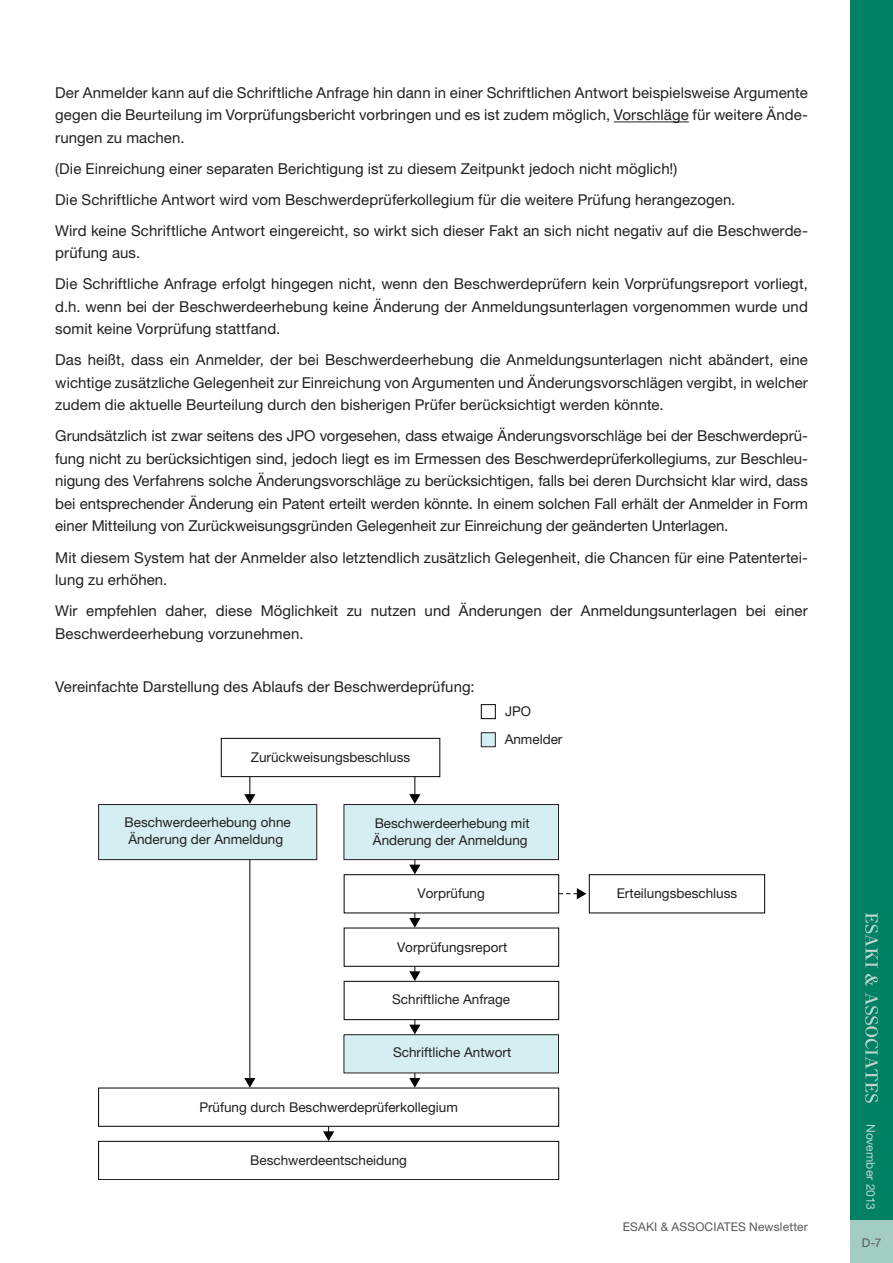
<style>
.page{position:relative;width:893px;height:1263px;background:#fff}
.page>*{position:absolute;margin:0;border:0;box-sizing:border-box;transform-origin:0 0}
.t1{font:15px/22.5px "Helvetica Neue LT Pro";letter-spacing:.005em;color:#231f20}
.t2{font:13.5px/16.5px "Helvetica Neue LT Pro";color:#231f20}
.t3{font:12px "Helvetica Neue LT Pro";letter-spacing:.015em;color:#57585a}
.t4{font:12px "Helvetica Neue LT Pro";letter-spacing:.005em;color:#bcd6cd}
</style>
<div class="page">
<div style="left:850px;top:0;width:43px;height:1263px;background:#008164"></div>
<div style="left:850px;top:1220px;width:43px;height:43px;background:#a3ccc2"></div>
<svg style="left:865px;top:913px;width:13px;height:54px"></svg>
<svg style="left:865px;top:974px;width:13px;height:12px"></svg>
<svg style="left:865px;top:993px;width:13px;height:110px"></svg>
<hr style="left:614px;top:122px;width:75px;height:1px;background:#231f20">
<div style="left:221px;top:738px;width:219px;height:39px;border:1px solid #030303"></div>
<div style="left:99px;top:804px;width:218px;height:56px;background:#d5eef1"></div>
<div style="left:98px;top:804px;width:219px;height:56px;border:1px solid #231f20"></div>
<div style="left:344px;top:804px;width:215px;height:56px;background:#d5eef1;border:1px solid #231f20"></div>
<div style="left:344px;top:874px;width:215px;height:39px;border:1px solid #030303"></div>
<div style="left:589px;top:874px;width:176px;height:39px;border:1px solid #030303"></div>
<div style="left:344px;top:928px;width:215px;height:39px;border:1px solid #030303"></div>
<div style="left:344px;top:981px;width:215px;height:39px;border:1px solid #030303"></div>
<div style="left:344px;top:1034px;width:215px;height:39px;background:#d5eef1;border:1px solid #231f20"></div>
<div style="left:98px;top:1088px;width:461px;height:39px;border:1px solid #030303"></div>
<div style="left:98px;top:1141px;width:461px;height:39px;border:1px solid #030303"></div>
<div style="left:481px;top:704px;width:15px;height:15px;border:1px solid #030303"></div>
<div style="left:481px;top:732px;width:15px;height:15px;background:#d5eef1;border:1px solid #231f20"></div>
<hr style="left:249px;top:860px;width:1px;height:220px;background:#030303">
<svg style="left:244px;top:1078px;width:11px;height:10px"></svg>
<svg style="left:244px;top:777px;width:11px;height:27px"></svg>
<svg style="left:409px;top:777px;width:11px;height:27px"></svg>
<svg style="left:409px;top:860px;width:11px;height:14px"></svg>
<svg style="left:558px;top:888px;width:28px;height:11px"></svg>
<svg style="left:409px;top:913px;width:11px;height:15px"></svg>
<svg style="left:409px;top:966px;width:11px;height:15px"></svg>
<svg style="left:409px;top:1019px;width:11px;height:15px"></svg>
<svg style="left:409px;top:1073px;width:11px;height:15px"></svg>
<svg style="left:323px;top:1126px;width:11px;height:15px"></svg>
<p class="t1" style="left:55px;top:81px;width:754px;text-align:justify">Der Anmelder kann auf die Schriftliche Anfrage hin dann in einer Schriftlichen Antwort beispielsweise Argumente gegen die Beurteilung im Vorprüfungsbericht vorbringen und es ist zudem möglich, Vorschläge für weitere Ände&shy;rungen zu machen.</p>
<p class="t1" style="left:55px;top:153px;width:754px;line-height:31px">(Die Einreichung einer separaten Berichtigung ist zu diesem Zeitpunkt jedoch nicht möglich!)<br>Die Schriftliche Antwort wird vom Beschwerdeprüferkollegium für die weitere Prüfung herangezogen.<br>Wird keine Schriftliche Antwort eingereicht, so wirkt sich dieser Fakt an sich nicht negativ auf die Beschwerde-</p>
<p class="t1" style="left:55px;top:237px;width:754px;line-height:31px">prüfung aus.<br>Die Schriftliche Anfrage erfolgt hingegen nicht, wenn den Beschwerdeprüfern kein Vorprüfungsreport vorliegt,</p>
<p class="t1" style="left:55px;top:295px;width:754px">d.h. wenn bei der Beschwerdeerhebung keine Änderung der Anmeldungsunterlagen vorgenommen wurde und somit keine Vorprüfung stattfand.</p>
<p class="t1" style="left:55px;top:349px;width:754px;text-align:justify">Das heißt, dass ein Anmelder, der bei Beschwerdeerhebung die Anmeldungsunterlagen nicht abändert, eine wichtige zusätzliche Gelegenheit zur Einreichung von Argumenten und Änderungsvorschlägen vergibt, in welcher zudem die aktuelle Beurteilung durch den bisherigen Prüfer berücksichtigt werden könnte.</p>
<p class="t1" style="left:55px;top:425px;width:754px;text-align:justify">Grundsätzlich ist zwar seitens des JPO vorgesehen, dass etwaige Änderungsvorschläge bei der Beschwerdeprü&shy;fung nicht zu berücksichtigen sind, jedoch liegt es im Ermessen des Beschwerdeprüferkollegiums, zur Beschleu&shy;nigung des Verfahrens solche Änderungsvorschläge zu berücksichtigen, falls bei deren Durchsicht klar wird, dass bei entsprechender Änderung ein Patent erteilt werden könnte. In einem solchen Fall erhält der Anmelder in Form einer Mitteilung von Zurückweisungsgründen Gelegenheit zur Einreichung der geänderten Unterlagen.</p>
<p class="t1" style="left:55px;top:546px;width:754px">Mit diesem System hat der Anmelder also letztendlich zusätzlich Gelegenheit, die Chancen für eine Patentertei&shy;lung zu erhöhen.</p>
<p class="t1" style="left:55px;top:599px;width:754px">Wir empfehlen daher, diese Möglichkeit zu nutzen und Änderungen der Anmeldungsunterlagen bei einer<br>Beschwerdeerhebung vorzunehmen.</p>
<p class="t1" style="left:55px;top:675px;width:421px">Vereinfachte Darstellung des Ablaufs der Beschwerdeprüfung:</p>
<p class="t2" style="left:251px;top:749px;width:161px">Zurückweisungsbeschluss</p>
<p class="t2" style="left:505px;top:697px;width:59px;line-height:28.5px">JPO<br>Anmelder</p>
<p class="t2" style="left:125px;top:814px;width:168px">Beschwerdeerhebung ohne<br>Änderung der Anmeldung</p>
<p class="t2" style="left:373px;top:815px;width:158px">Beschwerdeerhebung mit<br>Änderung der Anmeldung</p>
<p class="t2" style="left:418px;top:885px;width:69px">Vorprüfung</p>
<p class="t2" style="left:617px;top:885px;width:122px">Erteilungsbeschluss</p>
<p class="t2" style="left:397px;top:938px;width:112px">Vorprüfungsreport</p>
<p class="t2" style="left:392px;top:991px;width:119px">Schriftliche Anfrage</p>
<p class="t2" style="left:393px;top:1044px;width:120px">Schriftliche Antwort</p>
<p class="t2" style="left:199px;top:1098px;width:260px">Prüfung durch Beschwerdeprüferkollegium</p>
<p class="t2" style="left:250px;top:1152px;width:158px">Beschwerdeentscheidung</p>
<p class="t3" style="left:623px;top:1219px;width:187px">ESAKI &amp; ASSOCIATES Newsletter</p>
<p class="t4" style="left:878px;top:1124px;width:87px;rotate:90deg">November 2013</p>
<p class="t3" style="left:862px;top:1235px;width:21px">D-7</p>
</div>
